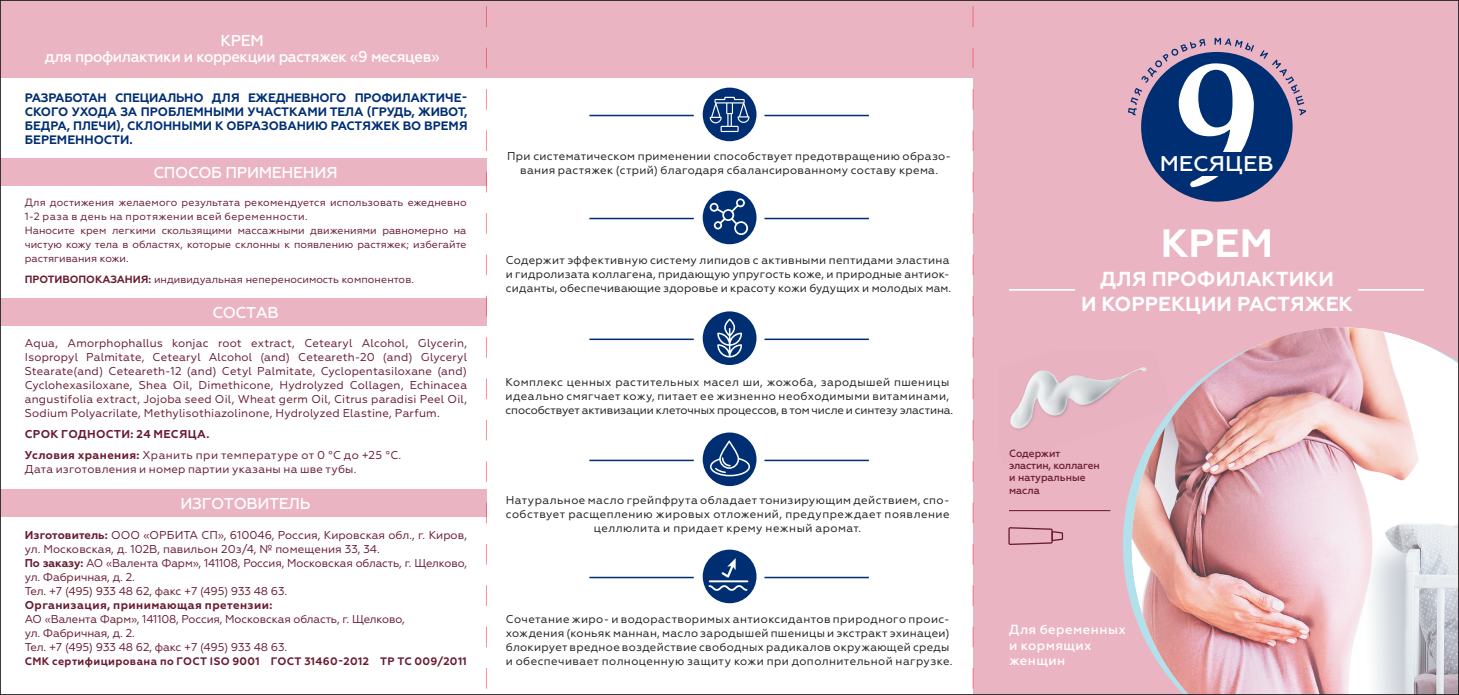
<style>
.page{position:relative;width:1459px;height:695px;background:#fff}
.page>*{position:absolute;margin:0;border:0;box-sizing:border-box;transform-origin:0 0}
.t1{font:700 39.55px "Geometria";color:#fff}
.t2{font:500 21.18px "Geometria";color:#fff;scale:1.07 1}
.t3{font:700 20.3px/24.3px "Geometria";color:#fff;text-align:center}
.t4{font:500 15.75px/15.8px "Geometria";letter-spacing:-.025em;color:#fff;text-align:center}
.t5{font:500 13.12px/15.8px "Geometria";letter-spacing:.035em;color:#fff}
.t6{font:700 12.25px/14px "Geometria";color:#002e72;text-align:justify}
.t7{font:11.38px/14px "Geometria";letter-spacing:.03em;color:#231f20}
.t8{font:11.38px/14px "Geometria";color:#691c31}
.t9{font:700 11.38px/21px "Geometria";letter-spacing:.035em;color:#691c31}
.t10{font:11.38px "Geometria";letter-spacing:.02em;color:#691c31}
.t11{font:700 10.85px "Geometria";letter-spacing:.035em;color:#6b1b31}
.t12{font:10.5px/14px "Geometria";color:#691c31}
.t13{font:500 10.5px/12.2px "Geometria";letter-spacing:-.005em;color:#691c31}
.s1{font-weight:700}
.s2{font-weight:400}
.s3{color:#691c31}
</style>
<div class="page">
<div style="left:0;top:0;width:1458px;height:78px;background:#eab4c3"></div>
<div style="left:973px;top:0;width:485px;height:694px;background:#eab4c3"></div>
<img style="left:1010px;top:370px;width:112px;height:60px">
<div style="left:1141px;top:52px;width:151px;height:150px;background:#002e72;border-radius:50%"></div>
<svg style="left:1127px;top:38px;width:179px;height:149px"></svg>
<hr style="left:1009px;top:510px;width:101px;height:1px;background:#691c31">
<svg style="left:1008px;top:527px;width:55px;height:18px"></svg>
<svg style="left:1122px;top:372px;width:9px;height:231px"></svg>
<img style="left:1131px;top:327px;width:324px;height:364px">
<hr style="left:1009px;top:289px;width:65px;height:1px;background:#fff">
<hr style="left:1358px;top:289px;width:66px;height:1px;background:#fff">
<hr style="left:764px;top:115px;width:105px;height:1px;background:#002e72">
<hr style="left:589px;top:115px;width:105px;height:1px;background:#002e72">
<div style="left:702px;top:88px;width:54px;height:53px;background:#002e72;border-radius:50%"></div>
<svg style="left:709px;top:97px;width:40px;height:35px"></svg>
<hr style="left:764px;top:218px;width:105px;height:1px;background:#002e72">
<hr style="left:589px;top:218px;width:105px;height:1px;background:#002e72">
<div style="left:702px;top:190px;width:54px;height:54px;background:#002e72;border-radius:50%"></div>
<svg style="left:709px;top:198px;width:39px;height:37px"></svg>
<hr style="left:764px;top:338px;width:105px;height:2px;background:#002e72">
<hr style="left:589px;top:338px;width:105px;height:2px;background:#002e72">
<div style="left:702px;top:311px;width:54px;height:54px;background:#002e72;border-radius:50%"></div>
<svg style="left:717px;top:318px;width:25px;height:39px"></svg>
<hr style="left:764px;top:459px;width:105px;height:2px;background:#002e72">
<hr style="left:589px;top:459px;width:105px;height:2px;background:#002e72">
<div style="left:702px;top:432px;width:54px;height:54px;background:#002e72;border-radius:50%"></div>
<div style="left:710px;top:457px;width:40px;height:19px;border:2px solid #fff;border-radius:50%"></div>
<svg style="left:720px;top:441px;width:18px;height:27px"></svg>
<div style="left:719px;top:440px;width:20px;height:28px;border:2px solid #fff;border-radius:9px"></div>
<svg style="left:713px;top:456px;width:18px;height:18px"></svg>
<hr style="left:764px;top:576px;width:105px;height:2px;background:#002e72">
<hr style="left:589px;top:576px;width:105px;height:2px;background:#002e72">
<div style="left:702px;top:549px;width:54px;height:54px;background:#002e72;border-radius:50%"></div>
<svg style="left:707px;top:558px;width:41px;height:33px"></svg>
<hr style="left:709px;top:580px;width:38px;height:2px;background:#fff">
<div style="left:0;top:158px;width:486px;height:27px;background:#eab4c3"></div>
<div style="left:0;top:298px;width:486px;height:28px;background:#eab4c3"></div>
<div style="left:0;top:489px;width:486px;height:27px;background:#eab4c3"></div>
<svg style="left:486px;top:6px;width:1px;height:683px"></svg>
<svg style="left:972px;top:6px;width:1px;height:683px"></svg>
<h3 class="t4" style="left:45px;top:33px;width:396px">КРЕМ<br>для профилактики и коррекции растяжек «9 месяцев»</h3>
<p class="t6" style="left:25px;top:91px;width:444px">РАЗРАБОТАН СПЕЦИАЛЬНО ДЛЯ ЕЖЕДНЕВНОГО ПРОФИЛАКТИЧЕ-СКОГО УХОДА ЗА ПРОБЛЕМНЫМИ УЧАСТКАМИ ТЕЛА (ГРУДЬ, ЖИВОТ, БЕДРА, ПЛЕЧИ), СКЛОННЫМИ К ОБРАЗОВАНИЮ РАСТЯЖЕК ВО ВРЕМЯ БЕРЕМЕННОСТИ.</p>
<h3 class="t4" style="left:153px;top:164px;width:186px">СПОСОБ ПРИМЕНЕНИЯ</h3>
<p class="t12" style="left:25px;top:195px;width:443px">Для достижения желаемого результата рекомендуется использовать ежедневно 1-2 раза в день на протяжении всей беременности.<br>Наносите крем легкими скользящими массажными движениями равномерно на чистую кожу тела в областях, которые склонны к появлению растяжек; избегайте растягивания кожи.</p>
<p class="t12" style="left:25px;top:272px;width:390px"><span class="s1">ПРОТИВОПОКАЗАНИЯ:</span> индивидуальная непереносимость компонентов.</p>
<h3 class="t4" style="left:212px;top:304px;width:68px">СОСТАВ</h3>
<p class="t8" style="left:25px;top:336px;width:444px;text-align:justify">Aqua, Amorphophallus konjac root extract, Cetearyl Alcohol, Glycerin, Isopropyl Palmitate, Cetearyl Alcohol (and) Ceteareth-20 (and) Glyceryl Stearate(and) Ceteareth-12 (and) Cetyl Palmitate, Cyclopentasiloxane (and)<br>Cyclohexasiloxane, Shea Oil, Dimethicone, Hydrolyzed Collagen, Echinacea angustifolia extract, Jojoba seed Oil, Wheat germ Oil, Citrus paradisi Peel Oil, Sodium Polyacrilate, Methylisothiazolinone, Hydrolyzed Elastine, Parfum.</p>
<p class="t9" style="left:25px;top:423px;width:378px">СРОК ГОДНОСТИ: 24 МЕСЯЦА.<br>Условия хранения: <span class="s2">Хранить при температуре от 0 °С до +25 °С.</span></p>
<p class="t10" style="left:25px;top:462px;width:333px">Дата изготовления и номер партии указаны на шве тубы.</p>
<h3 class="t4" style="left:181px;top:495px;width:131px">ИЗГОТОВИТЕЛЬ</h3>
<p class="t8" style="left:25px;top:528px;width:444px"><span class="s1">Изготовитель:</span> ООО «ОРБИТА СП», 610046, Россия, Кировская обл., г. Киров, ул. Московская, д. 102В, павильон 20з/4, № помещения 33, 34.<br><span class="s1">По заказу:</span> АО «Валента Фарм», 141108, Россия, Московская область, г. Щелково, ул. Фабричная, д. 2.<br>Тел. +7 (495) 933 48 62, факс +7 (495) 933 48 63.</p>
<p class="t9" style="left:25px;top:594px;width:249px">Организация, принимающая претензии:</p>
<p class="t8" style="left:25px;top:612px;width:381px">АО «Валента Фарм», 141108, Россия, Московская область, г. Щелково, ул. Фабричная, д. 2.<br>Тел. +7 (495) 933 48 62, факс +7 (495) 933 48 63.</p>
<p class="t11" style="left:25px;top:654px;width:443px">СМК сертифицирована по ГОСТ ISO 9001 <span class="s3">ГОСТ 31460-2012 ТР ТС 009/2011</span></p>
<p class="t7" style="left:507px;top:149px;width:445px;text-align:center">При систематическом применении способствует предотвращению образо&shy;вания растяжек (стрий) благодаря сбалансированному составу крема.</p>
<p class="t7" style="left:506px;top:253px;width:447px">Содержит эффективную систему липидов с активными пептидами эластина и гидролизата коллагена, придающую упругость коже, и природные антиок&shy;сиданты, обеспечивающие здоровье и красоту кожи будущих и молодых мам.</p>
<p class="t7" style="left:505px;top:375px;width:449px">Комплекс ценных растительных масел ши, жожоба, зародышей пшеницы идеально смягчает кожу, питает ее жизненно необходимыми витаминами, способствует активизации клеточных процессов, в том числе и синтезу эластина.</p>
<p class="t7" style="left:506px;top:493px;width:445px;text-align:center">Натуральное масло грейпфрута обладает тонизирующим действием, спо&shy;собствует расщеплению жировых отложений, предупреждает появление целлюлита и придает крему нежный аромат.</p>
<p class="t7" style="left:506px;top:612px;width:448px">Сочетание жиро- и водорастворимых антиоксидантов природного проис&shy;хождения (коньяк маннан, масло зародышей пшеницы и экстракт эхинацеи) блокирует вредное воздействие свободных радикалов окружающей среды и обеспечивает полноценную защиту кожи при дополнительной нагрузке.</p>
<h2 class="t2" style="left:1159px;top:152px;width:108px">МЕСЯЦЕВ</h2>
<h1 class="t1" style="left:1160px;top:219px;width:114px">КРЕМ</h1>
<h3 class="t3" style="left:1081px;top:267px;width:273px">ДЛЯ ПРОФИЛАКТИКИ<br>И КОРРЕКЦИИ РАСТЯЖЕК</h3>
<p class="t13" style="left:1009px;top:447px;width:92px">Содержит эластин, коллаген и натуральные масла</p>
<p class="t5" style="left:1009px;top:621px;width:118px">Для беременных и кормящих женщин</p>
</div>
